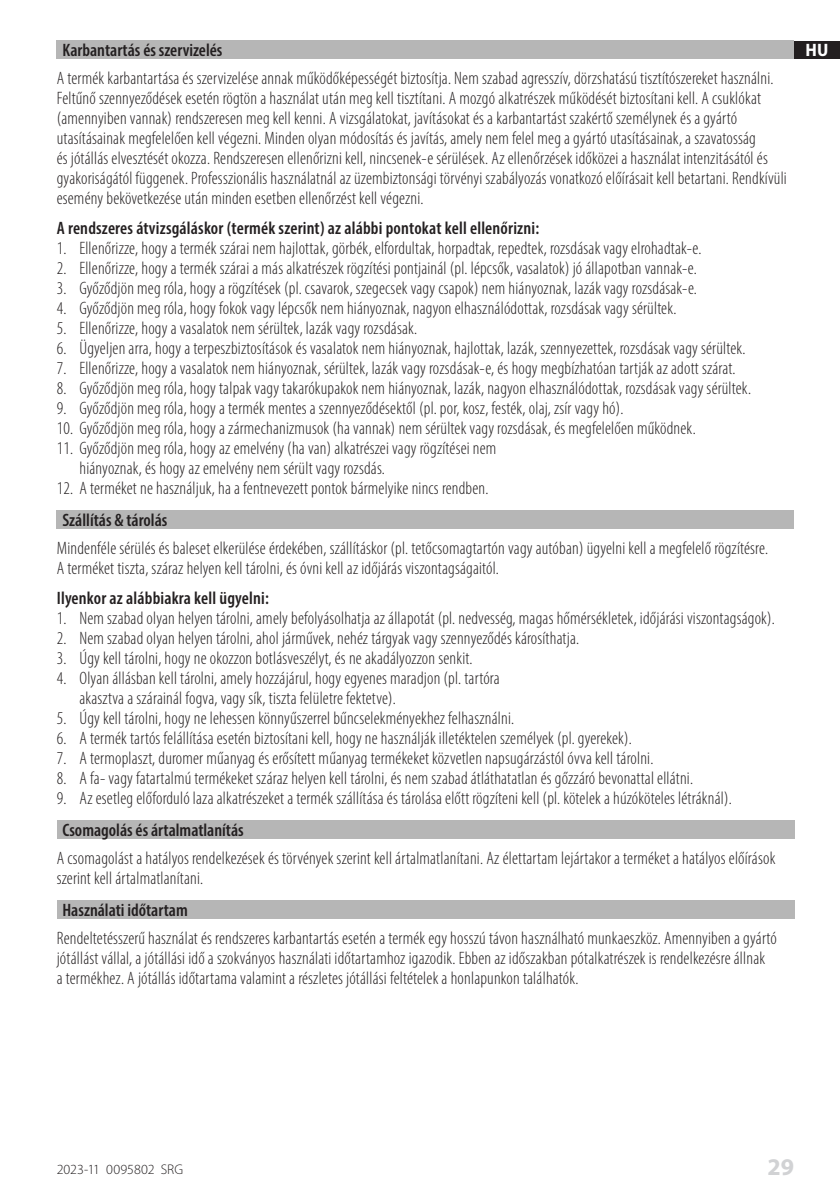
<style>
.page{position:relative;width:840px;height:1191px;background:#fff}
.page>*{position:absolute;margin:0;border:0;box-sizing:border-box;transform-origin:0 0}
.t1{font:700 24px "Myriad Pro";color:#d1d2d4}
.t2{font:300 condensed 18px/20px "Myriad Pro";letter-spacing:.01em;color:#231f20}
.t3{font:600 condensed 18px "Myriad Pro";color:#231f20}
.t4{font:700 semi-condensed 18px "Myriad Pro";color:#fff}
.t5{font:300 14px "Myriad Pro";color:#231f20}
</style>
<div class="page">
<div style="left:793px;top:41px;width:46px;height:17px;background:#231f20"></div>
<div style="left:57px;top:41px;width:736px;height:18px;background:#b6b6b6"></div>
<div style="left:57px;top:511px;width:736px;height:18px;background:#b6b6b6"></div>
<div style="left:57px;top:821px;width:737px;height:18px;background:#b6b6b6"></div>
<div style="left:57px;top:901px;width:737px;height:18px;background:#b6b6b6"></div>
<p class="t3" style="left:62px;top:39px;width:161px">Karbantartás és szervizelés</p>
<p class="t4" style="left:805px;top:38px;width:24px">HU</p>
<p class="t2" style="left:57px;top:68px;width:731px">A termék karbantartása és szervizelése annak működőképességét biztosítja. Nem szabad agresszív, dörzshatású tisztítószereket használni.<br>Feltűnő szennyeződések esetén rögtön a használat után meg kell tisztítani. A mozgó alkatrészek működését biztosítani kell. A csuklókat (amennyiben vannak) rendszeresen meg kell kenni. A vizsgálatokat, javításokat és a karbantartást szakértő személynek és a gyártó utasításainak megfelelően kell végezni. Minden olyan módosítás és javítás, amely nem felel meg a gyártó utasításainak, a szavatosság<br>és jótállás elvesztését okozza. Rendszeresen ellenőrizni kell, nincsenek-e sérülések. Az ellenőrzések időközei a használat intenzitásától és gyakoriságától függenek. Professzionális használatnál az üzembiztonsági törvényi szabályozás vonatkozó előírásait kell betartani. Rendkívüli esemény bekövetkezése után minden esetben ellenőrzést kell végezni.</p>
<p class="t3" style="left:57px;top:217px;width:483px">A rendszeres átvizsgáláskor (termék szerint) az alábbi pontokat kell ellenőrizni:</p>
<p class="t2" style="left:57px;top:238px;width:646px">1. Ellenőrizze, hogy a termék szárai nem hajlottak, görbék, elfordultak, horpadtak, repedtek, rozsdásak vagy elrohadtak-e.</p>
<p class="t2" style="left:57px;top:258px;width:641px">2. Ellenőrizze, hogy a termék szárai a más alkatrészek rögzítési pontjainál (pl. lépcsők, vasalatok) jó állapotban vannak-e.</p>
<p class="t2" style="left:57px;top:278px;width:641px">3. Győződjön meg róla, hogy a rögzítések (pl. csavarok, szegecsek vagy csapok) nem hiányoznak, lazák vagy rozsdásak-e.</p>
<p class="t2" style="left:57px;top:298px;width:621px">4. Győződjön meg róla, hogy fokok vagy lépcsők nem hiányoznak, nagyon elhasználódottak, rozsdásak vagy sérültek.</p>
<p class="t2" style="left:57px;top:318px;width:362px">5. Ellenőrizze, hogy a vasalatok nem sérültek, lazák vagy rozsdásak.</p>
<p class="t2" style="left:57px;top:338px;width:690px">6. Ügyeljen arra, hogy a terpeszbiztosítások és vasalatok nem hiányoznak, hajlottak, lazák, szennyezettek, rozsdásak vagy sérültek.</p>
<p class="t2" style="left:57px;top:358px;width:679px">7. Ellenőrizze, hogy a vasalatok nem hiányoznak, sérültek, lazák vagy rozsdásak-e, és hogy megbízhatóan tartják az adott szárat.</p>
<p class="t2" style="left:57px;top:378px;width:695px">8. Győződjön meg róla, hogy talpak vagy takarókupakok nem hiányoznak, lazák, nagyon elhasználódottak, rozsdásak vagy sérültek.</p>
<p class="t2" style="left:57px;top:398px;width:568px">9. Győződjön meg róla, hogy a termék mentes a szennyeződésektől (pl. por, kosz, festék, olaj, zsír vagy hó).</p>
<p class="t2" style="left:57px;top:418px;width:640px">10. Győződjön meg róla, hogy a zármechanizmusok (ha vannak) nem sérültek vagy rozsdásak, és megfelelően működnek.</p>
<p class="t2" style="left:79px;top:438px;width:418px;text-indent:-23px">11. Győződjön meg róla, hogy az emelvény (ha van) alkatrészei vagy rögzítései nem hiányoznak, és hogy az emelvény nem sérült vagy rozsdás.</p>
<p class="t2" style="left:57px;top:478px;width:433px">12. A terméket ne használjuk, ha a fentnevezett pontok bármelyike nincs rendben.</p>
<p class="t3" style="left:62px;top:509px;width:106px">Szállítás &amp; tárolás</p>
<p class="t2" style="left:57px;top:538px;width:712px">Mindenféle sérülés és baleset elkerülése érdekében, szállításkor (pl. tetőcsomagtartón vagy autóban) ügyelni kell a megfelelő rögzítésre.<br>A terméket tiszta, száraz helyen kell tárolni, és óvni kell az időjárás viszontagságaitól.</p>
<p class="t3" style="left:57px;top:587px;width:214px">Ilyenkor az alábbiakra kell ügyelni:</p>
<p class="t2" style="left:57px;top:608px;width:719px">1. Nem szabad olyan helyen tárolni, amely befolyásolhatja az állapotát (pl. nedvesség, magas hőmérsékletek, időjárási viszontagságok).</p>
<p class="t2" style="left:57px;top:628px;width:523px">2. Nem szabad olyan helyen tárolni, ahol járművek, nehéz tárgyak vagy szennyeződés károsíthatja.</p>
<p class="t2" style="left:57px;top:648px;width:417px">3. Úgy kell tárolni, hogy ne okozzon botlásveszélyt, és ne akadályozzon senkit.</p>
<p class="t2" style="left:79px;top:668px;width:421px;text-indent:-23px">4. Olyan állásban kell tárolni, amely hozzájárul, hogy egyenes maradjon (pl. tartóra akasztva a szárainál fogva, vagy sík, tiszta felületre fektetve).</p>
<p class="t2" style="left:57px;top:708px;width:458px">5. Úgy kell tárolni, hogy ne lehessen könnyűszerrel bűncselekményekhez felhasználni.</p>
<p class="t2" style="left:57px;top:728px;width:576px">6. A termék tartós felállítása esetén biztosítani kell, hogy ne használják illetéktelen személyek (pl. gyerekek).</p>
<p class="t2" style="left:57px;top:748px;width:598px">7. A termoplaszt, duromer műanyag és erősített műanyag termékeket közvetlen napsugárzástól óvva kell tárolni.</p>
<p class="t2" style="left:57px;top:768px;width:637px">8. A fa- vagy fatartalmú termékeket száraz helyen kell tárolni, és nem szabad átláthatatlan és gőzzáró bevonattal ellátni.</p>
<p class="t2" style="left:57px;top:788px;width:676px">9. Az esetleg előforduló laza alkatrészeket a termék szállítása és tárolása előtt rögzíteni kell (pl. kötelek a húzóköteles létráknál).</p>
<p class="t3" style="left:62px;top:819px;width:183px">Csomagolás és ártalmatlanítás</p>
<p class="t2" style="left:57px;top:848px;width:719px">A csomagolást a hatályos rendelkezések és törvények szerint kell ártalmatlanítani. Az élettartam lejártakor a terméket a hatályos előírások szerint kell ártalmatlanítani.</p>
<p class="t3" style="left:62px;top:899px;width:127px">Használati időtartam</p>
<p class="t2" style="left:57px;top:928px;width:721px">Rendeltetésszerű használat és rendszeres karbantartás esetén a termék egy hosszú távon használható munkaeszköz. Amennyiben a gyártó jótállást vállal, a jótállási idő a szokványos használati időtartamhoz igazodik. Ebben az időszakban pótalkatrészek is rendelkezésre állnak<br>a termékhez. A jótállás időtartama valamint a részletes jótállási feltételek a honlapunkon találhatók.</p>
<p class="t5" style="left:57px;top:1160px;width:128px">2023-11 0095802 SRG</p>
<h1 class="t1" style="left:767px;top:1150px;width:28px">29</h1>
</div>
